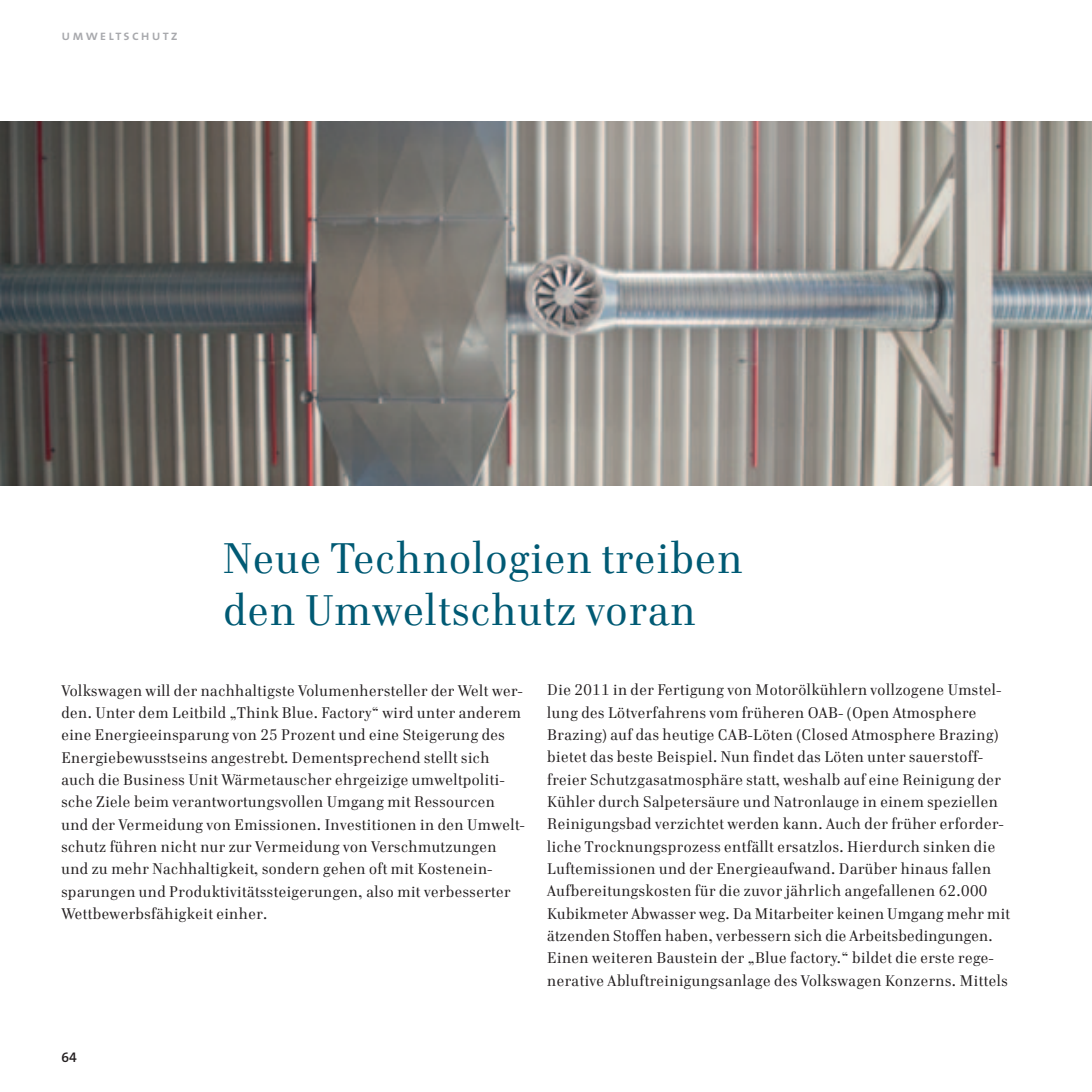
<style>
.page{position:relative;width:1092px;height:1092px;background:#fff}
.page>*{position:absolute;margin:0;border:0;box-sizing:border-box;transform-origin:0 0}
.t1{font:43.75px/52.5px "Cellini TF";letter-spacing:.03em;color:#005a74}
.t2{font:15.75px/22.4px "Cellini TF";letter-spacing:.03em;color:#231f20}
.t3{font:14px "The Sans Semi Bold Caps";letter-spacing:.15em;color:#a8a9ad}
.t4{font:14px "The Sans Semi Bold Expert";color:#231f20}
</style>
<div class="page">
<img style="left:0;top:121px;width:1091px;height:364px">
<p class="t3" style="left:61px;top:23px;width:118px">umweltschutz</p>
<h1 class="t1" style="left:223px;top:531px;width:520px">Neue Technologien treiben den Umweltschutz voran</h1>
<p class="t2" style="left:61px;top:678px;width:465px">Volkswagen will der nachhaltigste Volumenhersteller der Welt wer&shy;den. Unter dem Leitbild „Think Blue. Factory“ wird unter anderem eine Energieeinsparung von 25 Prozent und eine Steigerung des Energiebewusstseins angestrebt. Dementsprechend stellt sich auch die Business Unit Wärmetauscher ehrgeizige umweltpoliti&shy;sche Ziele beim verantwortungsvollen Umgang mit Ressourcen und der Vermeidung von Emissionen. Investitionen in den Umwelt&shy;schutz führen nicht nur zur Vermeidung von Verschmutzungen und zu mehr Nachhaltigkeit, sondern gehen oft mit Kostenein&shy;sparungen und Produktivitätssteigerungen, also mit verbesserter Wettbewerbsfähigkeit einher.</p>
<p class="t2" style="left:547px;top:678px;width:464px">Die 2011 in der Fertigung von Motorölkühlern vollzogene Umstel&shy;lung des Lötverfahrens vom früheren OAB- (Open Atmosphere Brazing) auf das heutige CAB-Löten (Closed Atmosphere Brazing) bietet das beste Beispiel. Nun findet das Löten unter sauerstoff&shy;freier Schutzgasatmosphäre statt, weshalb auf eine Reinigung der Kühler durch Salpetersäure und Natronlauge in einem speziellen Reinigungsbad verzichtet werden kann. Auch der früher erforder&shy;liche Trocknungsprozess entfällt ersatzlos. Hierdurch sinken die Luftemissionen und der Energieaufwand. Darüber hinaus fallen Aufbereitungskosten für die zuvor jährlich angefallenen 62.000<br>Kubikmeter Abwasser weg. Da Mitarbeiter keinen Umgang mehr mit ätzenden Stoffen haben, verbessern sich die Arbeitsbedingungen.<br>Einen weiteren Baustein der „Blue factory.“ bildet die erste rege&shy;nerative Abluftreinigungsanlage des Volkswagen Konzerns. Mittels</p>
<p class="t4" style="left:61px;top:1045px;width:17px">64</p>
</div>
